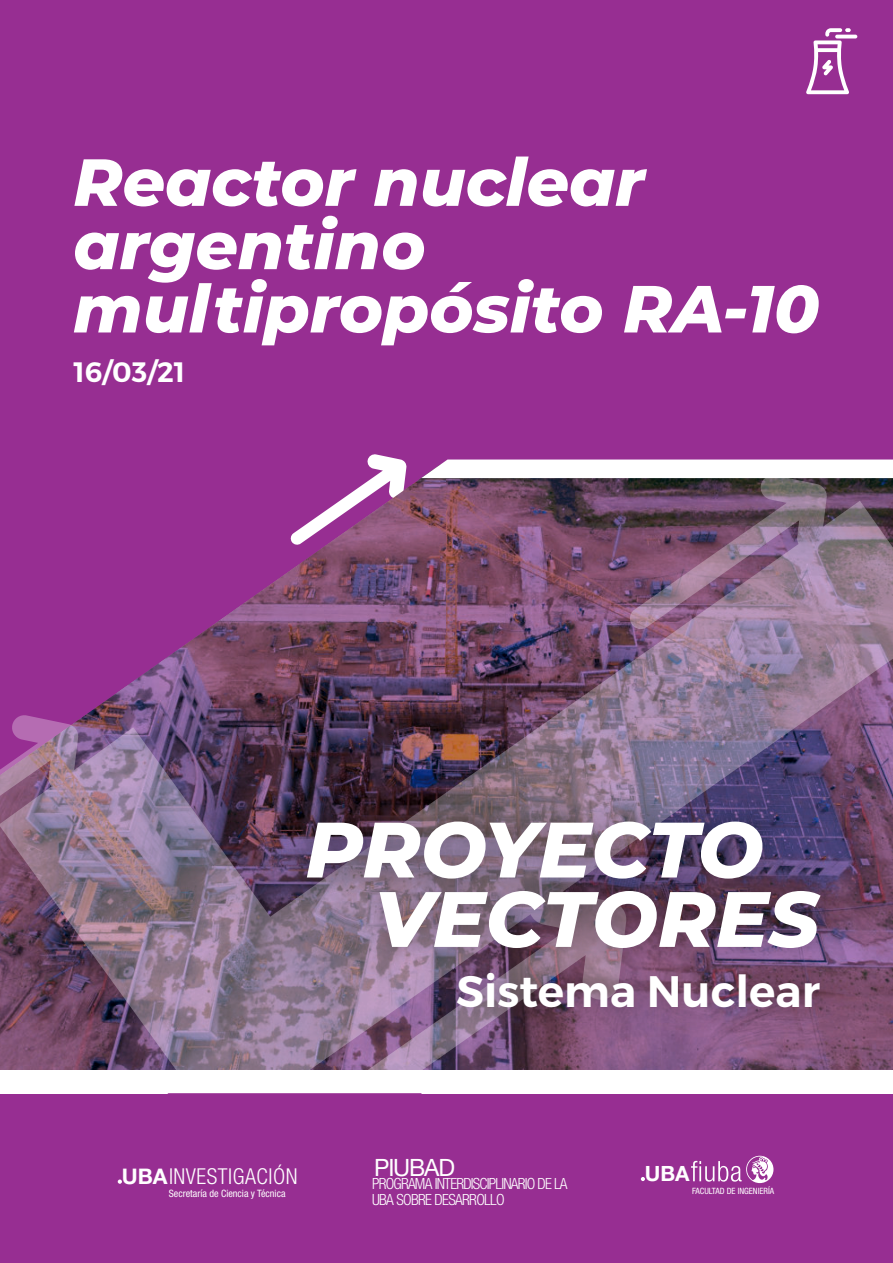
<style>
.page{position:relative;width:893px;height:1263px;background:#972e92}
.page>*{position:absolute;margin:0;border:0;box-sizing:border-box;transform-origin:0 0}
.t1{font:italic 800 78.3px/69.4px "Montserrat";letter-spacing:-.005em;color:#fff}
.t2{font:italic 800 66.45px/63.3px "Montserrat";color:#fff}
.t3{font:600 44.1px "Montserrat";color:#fff}
.t4{font:600 28.05px "Montserrat";color:#fff}
.t5{font:23.85px "Helvetica Neue LT Std";letter-spacing:-.05em;color:#fff}
.t6{font:300 condensed 21.9px "Helvetica Neue LT Std";letter-spacing:.025em;color:#fff}
.t7{font:700 21px "Helvetica Neue LT Std";color:#fff}
.t8{font:300 condensed 15.45px/15.8px "Helvetica Neue LT Std";letter-spacing:-.05em;color:#fff}
.t9{font:condensed 10.2px "Helvetica Neue LT Std";color:#fff}
.t10{font:condensed 8.7px "Helvetica Neue LT Std";color:#fff}
.s1{font-weight:700;font-stretch:normal;font-size:21.45px}
</style>
<div class="page">
<svg style="left:367px;top:454px;width:39px;height:10px"></svg>
<svg style="left:426px;top:459px;width:467px;height:16px;background:#f9f3f8"></svg>
<img style="left:0;top:475px;width:893px;height:619px">
<div style="left:0;top:1070px;width:893px;height:23px;background:#fff"></div>
<svg style="left:105px;top:1093px;width:317px;height:1px"></svg>
<img style="left:267px;top:772px;width:592px;height:285px">
<hr style="left:835px;top:35px;width:22px;height:3px;background:#fff;border-radius:2px">
<svg style="left:806px;top:28px;width:45px;height:66px"></svg>
<svg style="left:641px;top:1177px;width:4px;height:4px"></svg>
<svg style="left:691px;top:1156px;width:83px;height:27px"></svg>
<svg style="left:118px;top:1179px;width:4px;height:5px"></svg>
<h2 class="t2" style="left:73px;top:147px;width:747px">Reactor nuclear argentino multipropósito RA-10</h2>
<h3 class="t4" style="left:74px;top:355px;width:113px">16/03/21</h3>
<h1 class="t1" style="left:374px;top:811px;width:447px;text-indent:-68px">PROYECTO<br>VECTORES</h1>
<h3 class="t3" style="left:456px;top:964px;width:366px">Sistema Nuclear</h3>
<h3 class="t6" style="left:122px;top:1163px;width:177px"><span class="s1">UBA</span>INVESTIGACIÓN</h3>
<h3 class="t5" style="left:374px;top:1154px;width:82px">PIUBAD</h3>
<p class="t9" style="left:169px;top:1187px;width:118px">Secretaría de Ciencia y Técnica</p>
<p class="t8" style="left:372px;top:1176px;width:197px">PROGRAMA INTERDISCIPLINARIO DE LA<br>UBA SOBRE DESARROLLO</p>
<h3 class="t7" style="left:645px;top:1160px;width:46px">UBA</h3>
<p class="t10" style="left:692px;top:1185px;width:83px">FACULTAD DE INGENIERÍA</p>
</div>
